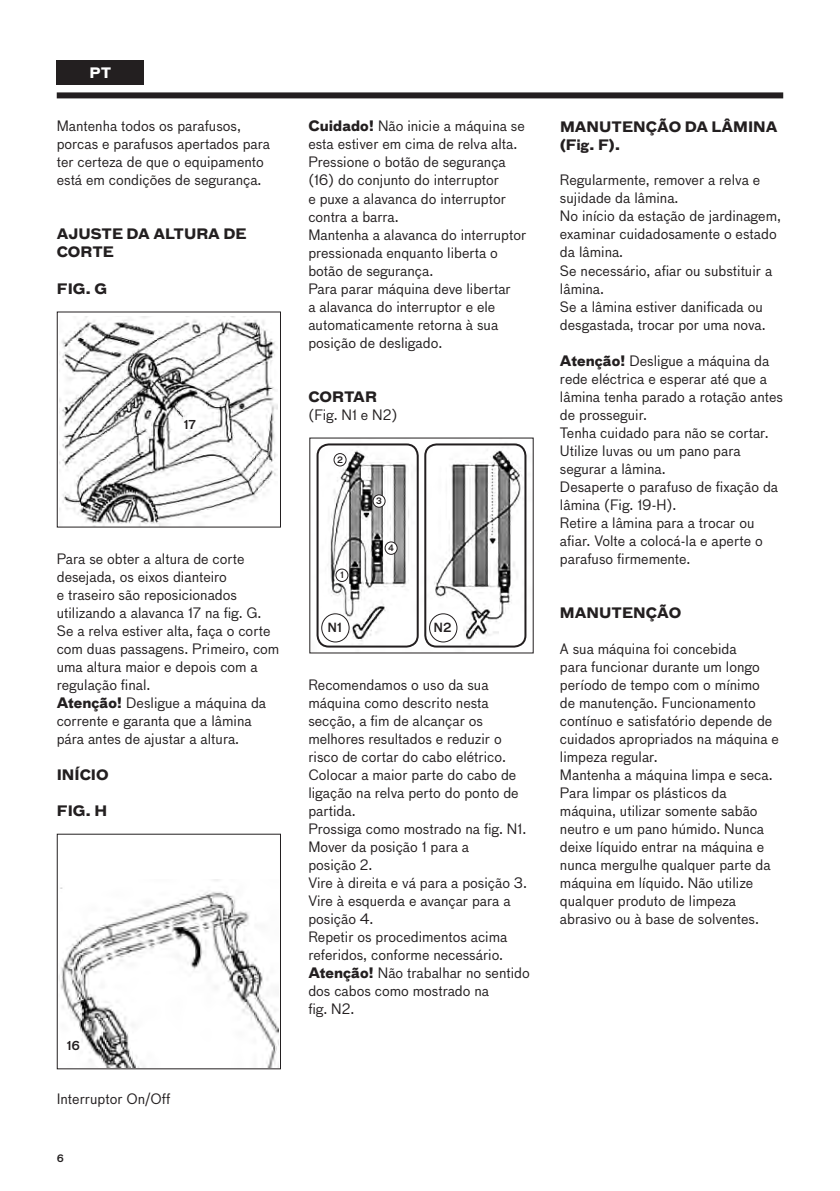
<style>
.page{position:relative;width:840px;height:1191px;background:#fff}
.page>*{position:absolute;margin:0;border:0;box-sizing:border-box;transform-origin:0 0}
.títulos{font:14px/18px "Bau LF";color:#231f20}
.títulos-2{font:700 14px/18px "Bau LF";color:#231f20}
.t1{font:700 14px "Bau LF";color:#fff}
.t2{font:500 12.4px "Bau LF";color:#231f20}
.t3{font:500 12px "Bau LF";color:#231f20}
.t4{font:500 10px "Bau LF";color:#231f20}
.t5{font:500 8.6px "Bau LF";color:#231f20}
.s1{font-weight:700}
</style>
<div class="page">
<div style="left:57px;top:92px;width:725px;height:6px;background:#231f20"></div>
<div style="left:57px;top:61px;width:87px;height:24px;background:#231f20"></div>
<img style="left:60px;top:316px;width:218px;height:209px">
<div style="left:57px;top:311px;width:224px;height:216px;border:1px solid #231f20"></div>
<img style="left:59px;top:879px;width:219px;height:188px">
<div style="left:57px;top:833px;width:224px;height:236px;border:1px solid #231f20"></div>
<img style="left:319px;top:444px;width:208px;height:204px">
<div style="left:373px;top:495px;width:12px;height:12px;background:#fff;border-radius:50%"></div>
<div style="left:372px;top:494px;width:13px;height:14px;border:1px solid #231f20;border-radius:50%"></div>
<div style="left:385px;top:542px;width:12px;height:12px;background:#fff;border-radius:50%"></div>
<div style="left:384px;top:541px;width:13px;height:14px;border:1px solid #231f20;border-radius:50%"></div>
<div style="left:334px;top:453px;width:12px;height:13px;background:#fff;border-radius:50%"></div>
<div style="left:333px;top:453px;width:13px;height:13px;border:1px solid #231f20;border-radius:50%"></div>
<div style="left:336px;top:569px;width:12px;height:12px;background:#fff;border-radius:50%"></div>
<div style="left:335px;top:568px;width:13px;height:14px;border:1px solid #231f20;border-radius:50%"></div>
<div style="left:316px;top:443px;width:102px;height:204px;border:2px solid #231f20;border-radius:11px"></div>
<div style="left:424px;top:443px;width:102px;height:204px;border:2px solid #231f20;border-radius:11px"></div>
<div style="left:429px;top:614px;width:27px;height:28px;background:#fff;border-radius:50%"></div>
<div style="left:429px;top:613px;width:28px;height:29px;border:1px solid #231f20;border-radius:50%"></div>
<div style="left:321px;top:614px;width:28px;height:28px;background:#fff;border-radius:50%"></div>
<div style="left:321px;top:613px;width:28px;height:29px;border:1px solid #231f20;border-radius:50%"></div>
<p class="t1" style="left:89px;top:63px;width:23px">PT</p>
<p class="títulos" style="left:57px;top:117px;width:215px">Mantenha todos os parafusos, porcas e parafusos apertados para ter certeza de que o equipamento está em condições de segurança.</p>
<p class="títulos-2" style="left:57px;top:226px;width:191px">AJUSTE DA ALTURA DE<br>CORTE</p>
<p class="títulos-2" style="left:57px;top:280px;width:52px">FIG. G</p>
<p class="t3" style="left:184px;top:416px;width:14px">17</p>
<p class="títulos" style="left:57px;top:550px;width:224px">Para se obter a altura de corte desejada, os eixos dianteiro<br>e traseiro são reposicionados utilizando a alavanca 17 na fig. G.<br>Se a relva estiver alta, faça o corte com duas passagens. Primeiro, com uma altura maior e depois com a regulação final.</p>
<p class="títulos" style="left:57px;top:694px;width:211px"><span class="s1">Atenção!</span> Desligue a máquina da corrente e garanta que a lâmina pára antes de ajustar a altura.</p>
<p class="títulos-2" style="left:57px;top:766px;width:53px">INÍCIO</p>
<p class="títulos-2" style="left:57px;top:802px;width:52px">FIG. H</p>
<p class="t3" style="left:67px;top:1036px;width:15px">16</p>
<p class="títulos" style="left:57px;top:1090px;width:115px">Interruptor On/Off</p>
<p class="t4" style="left:57px;top:1151px;width:9px">6</p>
<p class="títulos" style="left:308px;top:118px;width:218px"><span class="s1">Cuidado!</span> Não inicie a máquina se esta estiver em cima de relva alta.</p>
<p class="títulos" style="left:308px;top:154px;width:199px">Pressione o botão de segurança (16) do conjunto do interruptor e puxe a alavanca do interruptor contra a barra.</p>
<p class="títulos" style="left:308px;top:226px;width:219px">Mantenha a alavanca do interruptor pressionada enquanto liberta o botão de segurança.</p>
<p class="títulos" style="left:308px;top:280px;width:204px">Para parar máquina deve libertar a alavanca do interruptor e ele automaticamente retorna à sua posição de desligado.</p>
<p class="títulos-2" style="left:308px;top:388px;width:70px">CORTAR</p>
<p class="títulos" style="left:308px;top:406px;width:91px">(Fig. N1 e N2)</p>
<p class="t5" style="left:337px;top:454px;width:7px">2</p>
<p class="t5" style="left:340px;top:569px;width:5px">1</p>
<p class="t5" style="left:376px;top:495px;width:7px">3</p>
<p class="t5" style="left:388px;top:542px;width:7px">4</p>
<p class="t2" style="left:327px;top:619px;width:16px">N1</p>
<p class="t2" style="left:433px;top:619px;width:20px">N2</p>
<p class="títulos" style="left:308px;top:676px;width:199px">Recomendamos o uso da sua máquina como descrito nesta secção, a fim de alcançar os melhores resultados e reduzir o risco de cortar do cabo elétrico.</p>
<p class="títulos" style="left:308px;top:766px;width:212px">Colocar a maior parte do cabo de ligação na relva perto do ponto de partida.</p>
<p class="títulos" style="left:308px;top:820px;width:219px">Prossiga como mostrado na fig. N1.</p>
<p class="títulos" style="left:308px;top:838px;width:162px">Mover da posição 1 para a posição 2.</p>
<p class="títulos" style="left:308px;top:874px;width:220px">Vire à direita e vá para a posição 3.</p>
<p class="títulos" style="left:308px;top:892px;width:204px">Vire à esquerda e avançar para a posição 4.</p>
<p class="títulos" style="left:308px;top:928px;width:200px">Repetir os procedimentos acima referidos, conforme necessário.</p>
<p class="títulos" style="left:308px;top:964px;width:223px"><span class="s1">Atenção!</span> Não trabalhar no sentido dos cabos como mostrado na<br>fig. N2.</p>
<p class="títulos-2" style="left:559px;top:118px;width:219px">MANUTENÇÃO DA LÂMINA (Fig. F).</p>
<p class="títulos" style="left:559px;top:171px;width:202px">Regularmente, remover a relva e sujidade da lâmina.</p>
<p class="títulos" style="left:559px;top:208px;width:222px">No início da estação de jardinagem, examinar cuidadosamente o estado da lâmina.</p>
<p class="títulos" style="left:559px;top:262px;width:214px">Se necessário, afiar ou substituir a lâmina.</p>
<p class="títulos" style="left:559px;top:298px;width:207px">Se a lâmina estiver danificada ou desgastada, trocar por uma nova.</p>
<p class="títulos" style="left:559px;top:352px;width:224px"><span class="s1">Atenção!</span> Desligue a máquina da rede eléctrica e esperar até que a lâmina tenha parado a rotação antes de prosseguir.</p>
<p class="títulos" style="left:559px;top:424px;width:210px">Tenha cuidado para não se cortar.<br>Utilize luvas ou um pano para segurar a lâmina.</p>
<p class="títulos" style="left:559px;top:478px;width:219px">Desaperte o parafuso de fixação da lâmina (Fig. 19-H).</p>
<p class="títulos" style="left:559px;top:514px;width:204px">Retire a lâmina para a trocar ou afiar. Volte a colocá-la e aperte o parafuso firmemente.</p>
<p class="títulos-2" style="left:559px;top:604px;width:123px">MANUTENÇÃO</p>
<p class="títulos" style="left:559px;top:640px;width:220px">A sua máquina foi concebida<br>para funcionar durante um longo período de tempo com o mínimo<br>de manutenção. Funcionamento contínuo e satisfatório depende de cuidados apropriados na máquina e limpeza regular.</p>
<p class="títulos" style="left:559px;top:766px;width:214px">Mantenha a máquina limpa e seca.</p>
<p class="títulos" style="left:559px;top:784px;width:212px">Para limpar os plásticos da máquina, utilizar somente sabão neutro e um pano húmido. Nunca deixe líquido entrar na máquina e nunca mergulhe qualquer parte da máquina em líquido. Não utilize qualquer produto de limpeza abrasivo ou à base de solventes.</p>
</div>
